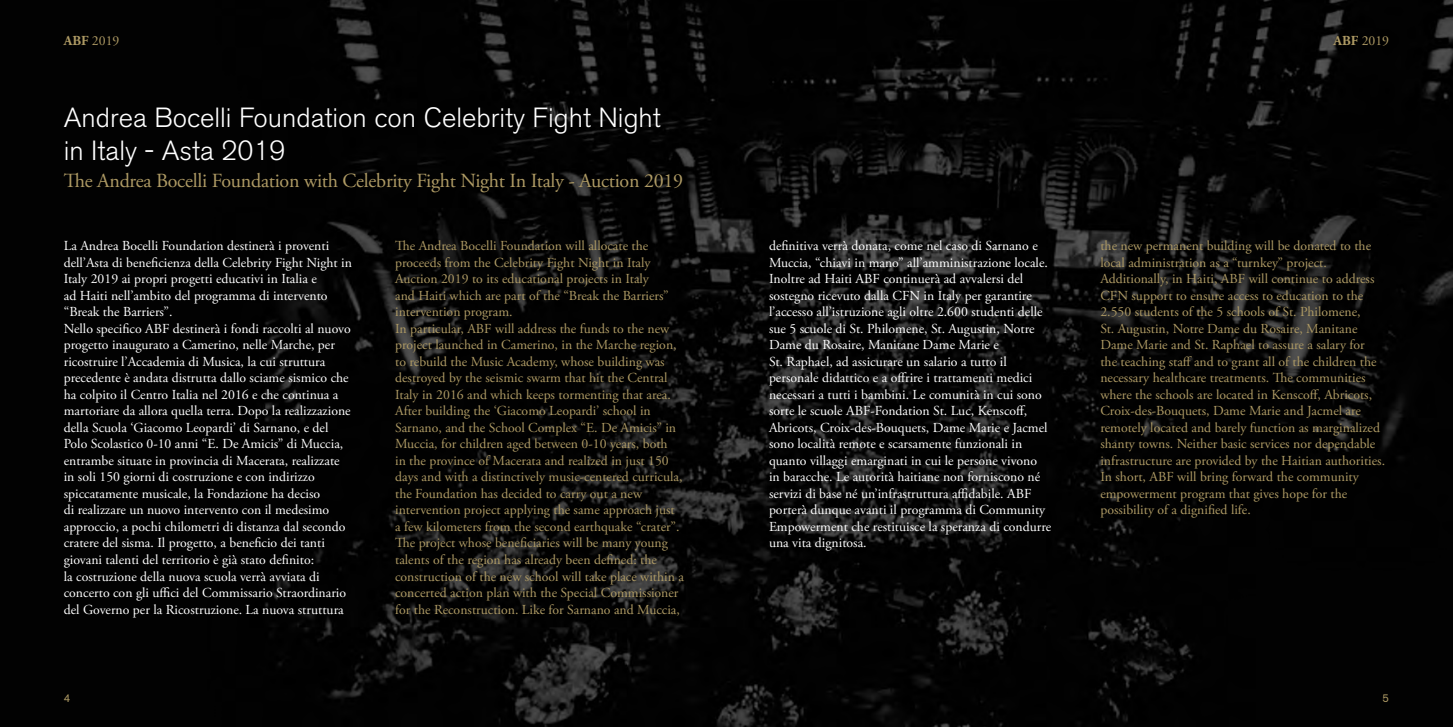
<style>
.page{position:relative;width:1453px;height:727px;background:#fff}
.page>*{position:absolute;margin:0;border:0;box-sizing:border-box;transform-origin:0 0}
.t1{font:300 27.5px/33px "Akzidenz Grotesk BE";color:#fff}
.t2{font:20px "Adobe Garamond Pro";letter-spacing:-.015em;color:#ae9a64}
.t3{font:13.75px/16.5px "Adobe Garamond Pro";color:#fff}
.t4{font:13.75px/16.5px "Adobe Garamond Pro";color:#ae9a64}
.t5{font:11.25px "Akzidenz Grotesk BE";color:#ae9a64}
.s1{font-weight:700}
</style>
<div class="page">
<img style="left:0;top:0;width:1453px;height:726px">
<p class="t4" style="left:64px;top:33px;width:57px"><span class="s1">ABF</span> 2019</p>
<p class="t4" style="left:1333px;top:33px;width:57px"><span class="s1">ABF</span> 2019</p>
<h1 class="t1" style="left:64px;top:101px;width:599px">Andrea Bocelli Foundation con Celebrity Fight Night in Italy - Asta 2019</h1>
<h2 class="t2" style="left:64px;top:169px;width:621px">The Andrea Bocelli Foundation with Celebrity Fight Night In Italy - Auction 2019</h2>
<p class="t3" style="left:64px;top:238px;width:290px">La Andrea Bocelli Foundation destinerà i proventi dell’Asta di beneficienza della Celebrity Fight Night in Italy 2019 ai propri progetti educativi in Italia e<br>ad Haiti nell’ambito del programma di intervento “Break the Barriers”.<br>Nello specifico ABF destinerà i fondi raccolti al nuovo progetto inaugurato a Camerino, nelle Marche, per ricostruire l’Accademia di Musica, la cui struttura precedente è andata distrutta dallo sciame sismico che ha colpito il Centro Italia nel 2016 e che continua a martoriare da allora quella terra. Dopo la realizzazione della Scuola ‘Giacomo Leopardi’ di Sarnano, e del Polo Scolastico 0-10 anni “E. De Amicis” di Muccia, entrambe situate in provincia di Macerata, realizzate in soli 150 giorni di costruzione e con indirizzo spiccatamente musicale, la Fondazione ha deciso<br>di realizzare un nuovo intervento con il medesimo approccio, a pochi chilometri di distanza dal secondo cratere del sisma. Il progetto, a beneficio dei tanti giovani talenti del territorio è già stato definito:<br>la costruzione della nuova scuola verrà avviata di concerto con gli uffici del Commissario Straordinario del Governo per la Ricostruzione. La nuova struttura</p>
<p class="t4" style="left:395px;top:238px;width:290px">The Andrea Bocelli Foundation will allocate the proceeds from the Celebrity Fight Night in Italy Auction 2019 to its educational projects in Italy<br>and Haiti which are part of the “Break the Barriers” intervention program.<br>In particular, ABF will address the funds to the new project launched in Camerino, in the Marche region, to rebuild the Music Academy, whose building was destroyed by the seismic swarm that hit the Central Italy in 2016 and which keeps tormenting that area.<br>After building the ‘Giacomo Leopardi’ school in Sarnano, and the School Complex “E. De Amicis” in Muccia, for children aged between 0-10 years, both<br>in the province of Macerata and realized in just 150 days and with a distinctively music-centered curricula, the Foundation has decided to carry out a new intervention project applying the same approach just<br>a few kilometers from the second earthquake “crater”.<br>The project whose beneficiaries will be many young talents of the region has already been defined: the construction of the new school will take place within a concerted action plan with the Special Commissioner for the Reconstruction. Like for Sarnano and Muccia,</p>
<p class="t3" style="left:769px;top:238px;width:284px">definitiva verrà donata, come nel caso di Sarnano e Muccia, “chiavi in mano” all’amministrazione locale.<br>Inoltre ad Haiti ABF continuerà ad avvalersi del sostegno ricevuto dalla CFN in Italy per garantire l’accesso all’istruzione agli oltre 2.600 studenti delle sue 5 scuole di St. Philomene, St. Augustin, Notre Dame du Rosaire, Manitane Dame Marie e<br>St. Raphael, ad assicurare un salario a tutto il personale didattico e a offrire i trattamenti medici necessari a tutti i bambini. Le comunità in cui sono sorte le scuole ABF-Fondation St. Luc, Kenscoff, Abricots, Croix-des-Bouquets, Dame Marie e Jacmel sono località remote e scarsamente funzionali in quanto villaggi emarginati in cui le persone vivono in baracche. Le autorità haitiane non forniscono né servizi di base né un’infrastruttura affidabile. ABF porterà dunque avanti il programma di Community Empowerment che restituisce la speranza di condurre una vita dignitosa.</p>
<p class="t4" style="left:1100px;top:238px;width:286px">the new permanent building will be donated to the local administration as a “turnkey” project.<br>Additionally, in Haiti, ABF will continue to address CFN support to ensure access to education to the 2.550 students of the 5 schools of St. Philomene,<br>St. Augustin, Notre Dame du Rosaire, Manitane Dame Marie and St. Raphael to assure a salary for<br>the teaching staff and to grant all of the children the necessary healthcare treatments. The communities where the schools are located in Kenscoff, Abricots, Croix-des-Bouquets, Dame Marie and Jacmel are remotely located and barely function as marginalized shanty towns. Neither basic services nor dependable infrastructure are provided by the Haitian authorities.<br>In short, ABF will bring forward the community empowerment program that gives hope for the possibility of a dignified life.</p>
<p class="t5" style="left:64px;top:690px;width:8px">4</p>
<p class="t5" style="left:1382px;top:690px;width:8px">5</p>
</div>
